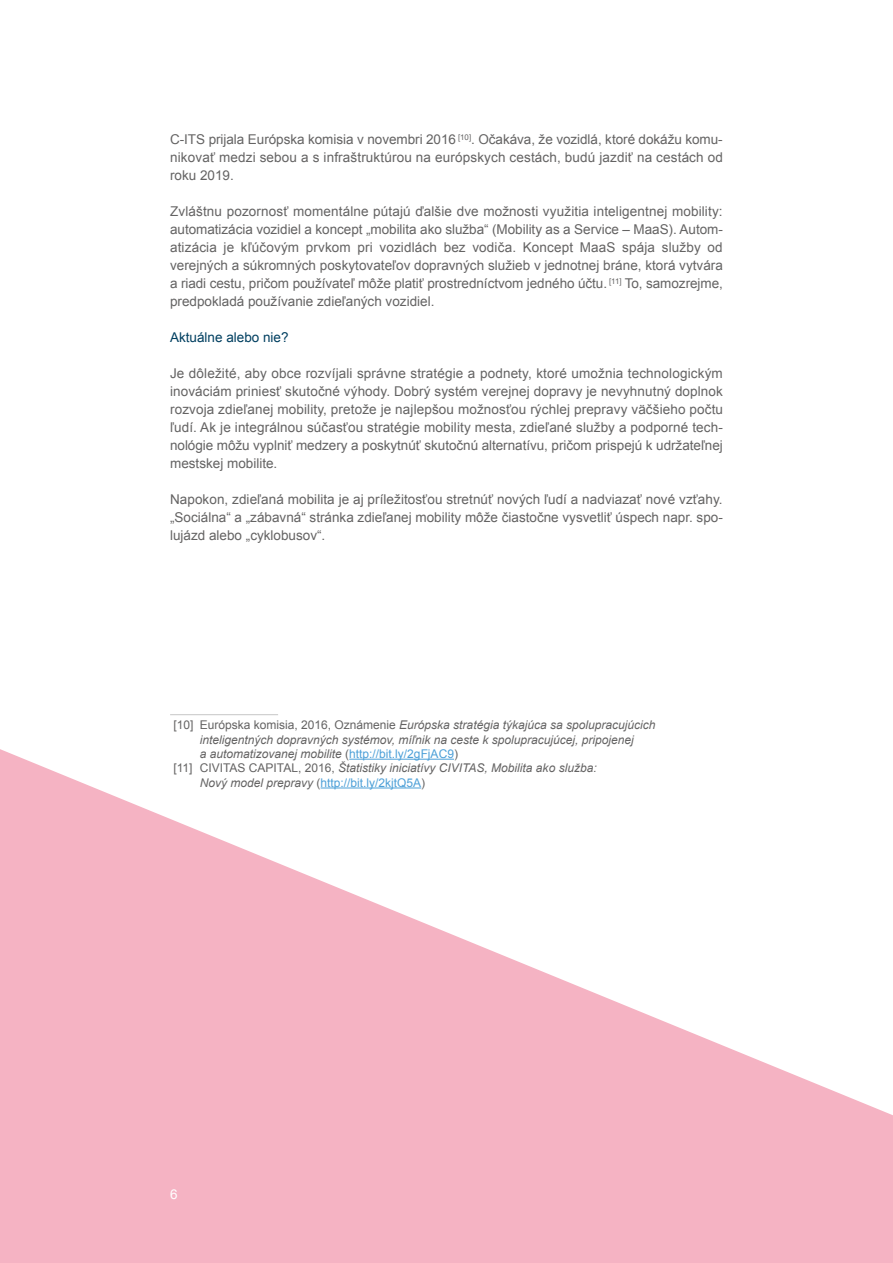
<style>
.page{position:relative;width:893px;height:1263px;background:#fff}
.page>*{position:absolute;margin:0;border:0;box-sizing:border-box;transform-origin:0 0}
.t1{font:13.5px/18px "Arial";color:#646363;text-align:justify}
.t2{font:13.5px "Arial";color:#003f60}
.t3{font:13.5px "Arial";color:#fff}
.t4{font:italic 12px "Arial";color:#646363}
.t5{font:12px "Arial";color:#4da0d8}
.s1{font-style:normal}
.s2{font-style:normal;color:#4da0d8}
.s3{font-style:italic;color:#646363}
.s4{color:#646363}
</style>
<div class="page">
<svg style="left:0;top:749px;width:893px;height:514px;fill:#f5b3c3"></svg>
<hr style="left:170px;top:714px;width:108px;height:1px;background:#c6c6c6">
<hr style="left:349px;top:759px;width:105px;height:1px;background:#4da0d8">
<hr style="left:321px;top:787px;width:100px;height:1px;background:#4da0d8">
<p class="t1" style="left:170px;top:130px;width:554px">C-ITS prijala Európska komisia v novembri 2016 <sup>[10]</sup>. Očakáva, že vozidlá, ktoré dokážu komu&shy;nikovať medzi sebou a s infraštruktúrou na európskych cestách, budú jazdiť na cestách od roku 2019.</p>
<p class="t1" style="left:170px;top:202px;width:554px">Zvláštnu pozornosť momentálne pútajú ďalšie dve možnosti využitia inteligentnej mobility: automatizácia vozidiel a koncept „mobilita ako služba“ (Mobility as a Service – MaaS). Autom&shy;atizácia je kľúčovým prvkom pri vozidlách bez vodiča. Koncept MaaS spája služby od verejných a súkromných poskytovateľov dopravných služieb v jednotnej bráne, ktorá vytvára a riadi cestu, pričom používateľ môže platiť prostredníctvom jedného účtu. <sup>[11]</sup> To, samozrejme, predpokladá používanie zdieľaných vozidiel.</p>
<p class="t2" style="left:170px;top:328px;width:120px">Aktuálne alebo nie?</p>
<p class="t1" style="left:170px;top:364px;width:554px">Je dôležité, aby obce rozvíjali správne stratégie a podnety, ktoré umožnia technologickým inováciám priniesť skutočné výhody. Dobrý systém verejnej dopravy je nevyhnutný doplnok rozvoja zdieľanej mobility, pretože je najlepšou možnosťou rýchlej prepravy väčšieho počtu ľudí. Ak je integrálnou súčasťou stratégie mobility mesta, zdieľané služby a podporné tech&shy;nológie môžu vyplniť medzery a poskytnúť skutočnú alternatívu, pričom prispejú k udržateľnej mestskej mobilite.</p>
<p class="t1" style="left:170px;top:490px;width:554px">Napokon, zdieľaná mobilita je aj príležitosťou stretnúť nových ľudí a nadviazať nové vzťahy. „Sociálna“ a „zábavná“ stránka zdieľanej mobility môže čiastočne vysvetliť úspech napr. spo&shy;lujázd alebo „cyklobusov“.</p>
<p class="t4" style="left:173px;top:717px;width:483px"><span class="s1">[10] Európska komisia, 2016, Oznámenie</span> Európska stratégia týkajúca sa spolupracujúcich</p>
<p class="t4" style="left:200px;top:731px;width:436px">inteligentných dopravných systémov, míľnik na ceste k spolupracujúcej, pripojenej</p>
<p class="t4" style="left:200px;top:746px;width:260px">a automatizovanej mobilite <span class="s1">(</span><span class="s2">http://bit.ly/2gFjAC9</span><span class="s1">)</span></p>
<p class="t4" style="left:173px;top:760px;width:425px"><span class="s1">[11] CIVITAS CAPITAL, 2016,</span> Štatistiky iniciatívy CIVITAS, Mobilita ako služba:</p>
<p class="t5" style="left:200px;top:775px;width:227px"><span class="s3">Nový model prepravy</span> <span class="s4">(</span>http://bit.ly/2kjtQ5A<span class="s4">)</span></p>
<p class="t3" style="left:170px;top:1185px;width:9px">6</p>
</div>
